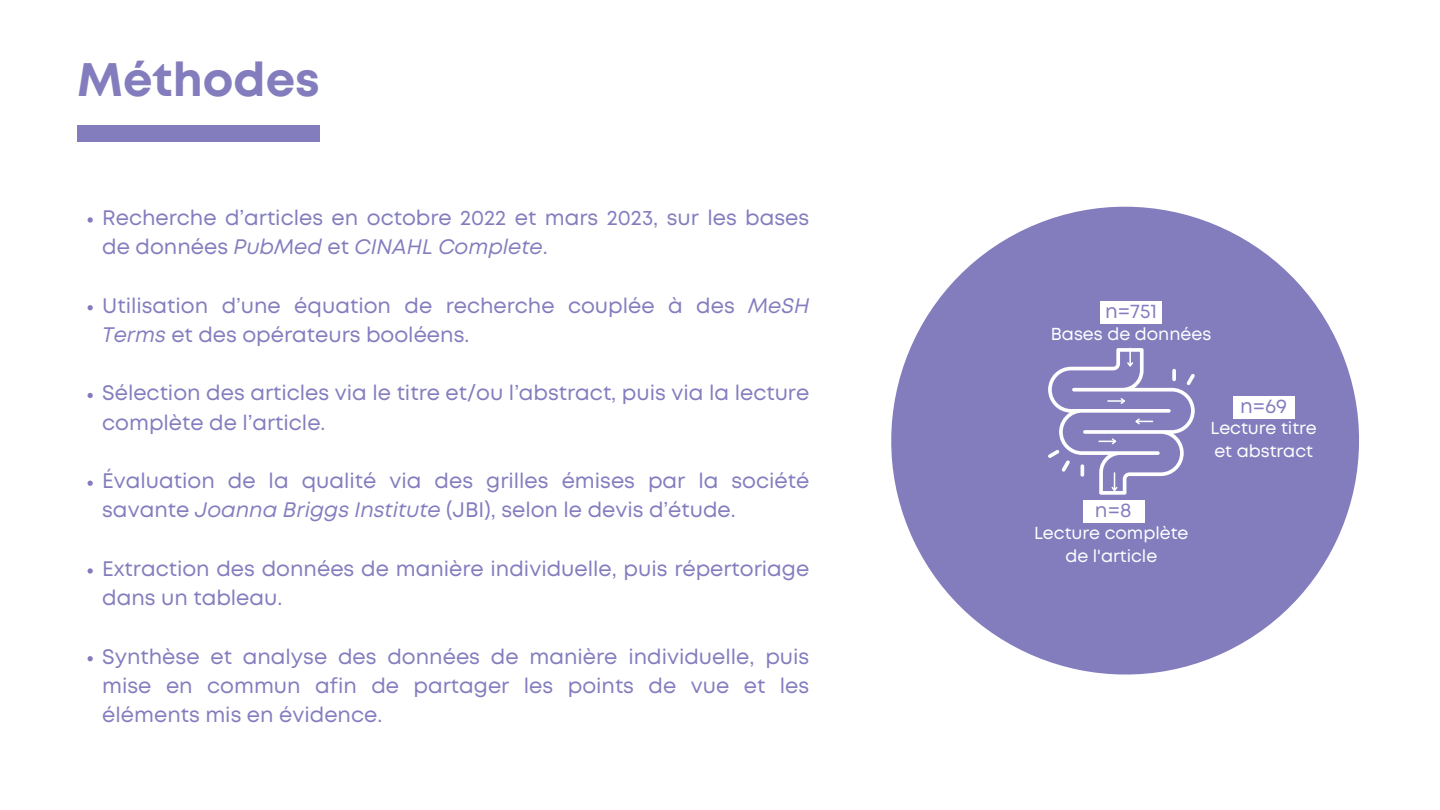
<style>
.page{position:relative;width:1440px;height:810px;background:#fff}
.page>*{position:absolute;margin:0;border:0;box-sizing:border-box;transform-origin:0 0}
.t1{font:700 47px "Mont";color:#837dbe}
.t2{font:21px/29.2px "Mont";color:#837dbe}
.t3{font:19.8px "Mont";color:#837dbe}
.t4{font:17.3px/23.1px "Mont";color:#fff}
.s1{font-style:italic}
</style>
<div class="page">
<svg style="left:891px;top:207px;width:468px;height:468px"></svg>
<div style="left:904px;top:220px;width:442px;height:442px;background:#837dbe;border-radius:50%"></div>
<div style="left:1233px;top:397px;width:61px;height:22px;background:#fff"></div>
<div style="left:1083px;top:501px;width:61px;height:22px;background:#fff"></div>
<svg style="left:1048px;top:348px;width:147px;height:147px"></svg>
<div style="left:1100px;top:302px;width:62px;height:22px;background:#fff"></div>
<div style="left:77px;top:126px;width:243px;height:16px;background:#837dbe"></div>
<svg style="left:88px;top:217px;width:5px;height:6px"></svg>
<svg style="left:88px;top:305px;width:5px;height:5px"></svg>
<svg style="left:88px;top:393px;width:5px;height:5px"></svg>
<svg style="left:88px;top:481px;width:5px;height:5px"></svg>
<svg style="left:88px;top:568px;width:5px;height:6px"></svg>
<svg style="left:88px;top:656px;width:5px;height:5px"></svg>
<h1 class="t1" style="left:77px;top:62px;width:244px">Méthodes</h1>
<p class="t2" style="left:102px;top:204px;width:709px">Recherche d’articles en octobre 2022 et mars 2023, sur les bases de données <span class="s1">PubMed</span> et <span class="s1">CINAHL Complete</span>.</p>
<h2 class="t2" style="left:102px;top:292px;width:709px">Utilisation d’une équation de recherche couplée à des <span class="s1">MeSH<br>Terms</span> et des opérateurs booléens.</h2>
<p class="t2" style="left:102px;top:380px;width:709px">Sélection des articles via le titre et/ou l’abstract, puis via la lecture complète de l’article.</p>
<p class="t2" style="left:102px;top:468px;width:709px">Évaluation de la qualité via des grilles émises par la société savante <span class="s1">Joanna Briggs Institute</span> (JBI), selon le devis d’étude.</p>
<h2 class="t2" style="left:102px;top:555px;width:709px">Extraction des données de manière individuelle, puis répertoriage dans un tableau.</h2>
<p class="t2" style="left:102px;top:643px;width:709px;text-align:justify">Synthèse et analyse des données de manière individuelle, puis mise en commun afin de partager les points de vue et les éléments mis en évidence.</p>
<p class="t3" style="left:1105px;top:303px;width:53px">n=751</p>
<p class="t4" style="left:1051px;top:324px;width:162px">Bases de données</p>
<p class="t3" style="left:1240px;top:398px;width:49px">n=69</p>
<p class="t3" style="left:1095px;top:502px;width:38px">n=8</p>
<p class="t4" style="left:1034px;top:523px;width:156px;text-align:center">Lecture complète de l'article</p>
<p class="t4" style="left:1210px;top:418px;width:108px">Lecture titre et abstract</p>
</div>
